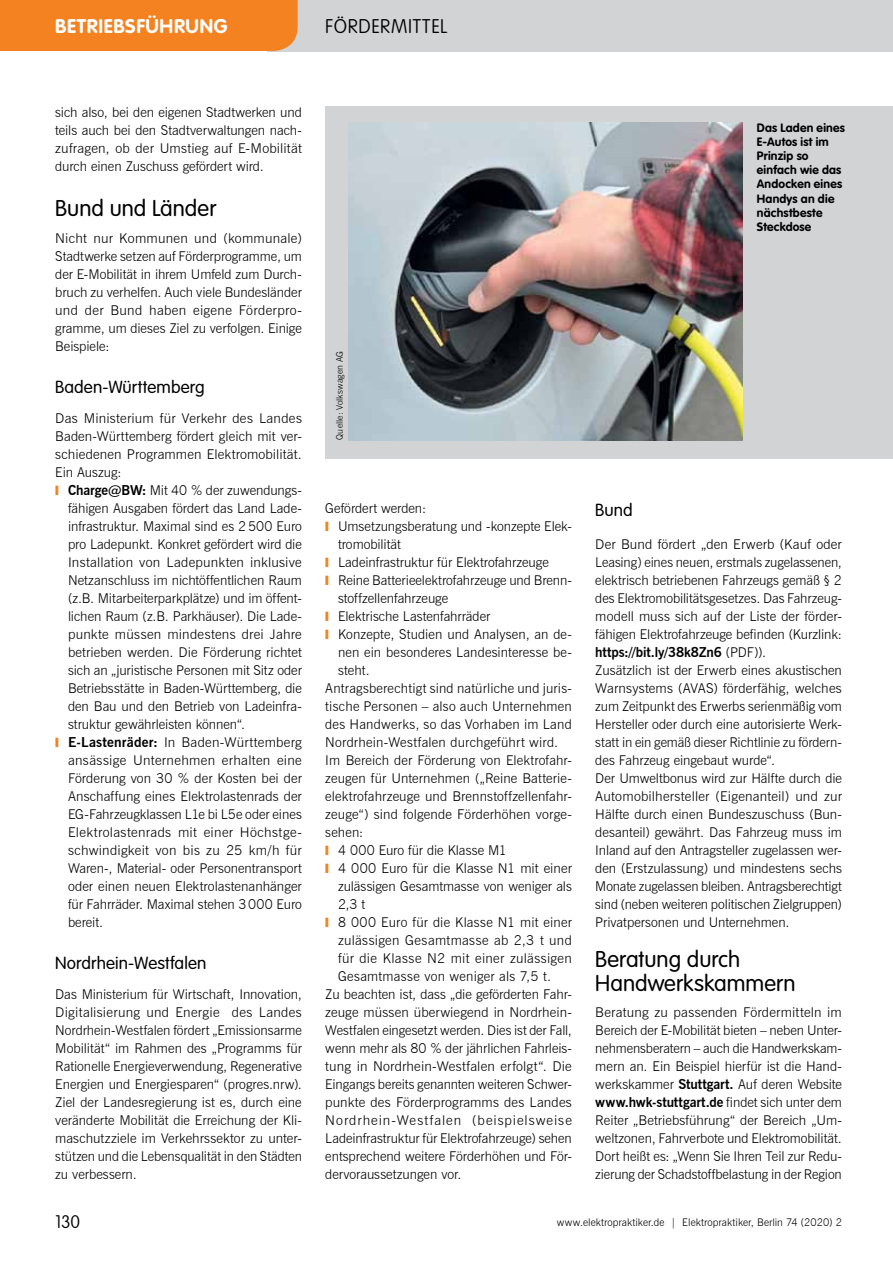
<style>
.page{position:relative;width:893px;height:1263px;background:#fff}
.page>*{position:absolute;margin:0;border:0;box-sizing:border-box;transform-origin:0 0}
.t1{font:300 22.5px/24px "VAG Rounded Std";letter-spacing:.005em;color:#000}
.t2{font:700 19.5px "VAG Rounded Std";letter-spacing:.035em;color:#fff}
.t3{font:100 19.5px "VAG Rounded Std";letter-spacing:.03em;color:#000}
.t4{font:100 18px "VAG Rounded Std";color:#000}
.t5{font:300 17.25px "VAG Rounded Std";letter-spacing:.005em;color:#000}
.t6{font:300 13.5px/18px "News Gothic BT";color:#000;text-align:justify}
.t7{font:300 13.5px "News Gothic BT";letter-spacing:.02em;color:#000}
.t8{font:300 13.5px "News Gothic BT";letter-spacing:.025em;color:#000}
.t9{font:300 13.5px "News Gothic BT";letter-spacing:.07em;color:#000}
.t10{font:700 12px/14.2px "VAG Rounded Std";letter-spacing:.02em;color:#000}
.t11{font:300 10.5px "News Gothic BT";letter-spacing:.005em;color:#000}
.t12{font:300 9px "News Gothic BT";letter-spacing:.01em;color:#000}
.s1{color:#f58220}
.s2{font-weight:700}
</style>
<div class="page">
<div style="left:268px;top:0;width:625px;height:51px;background:#d1d3d4"></div>
<div style="left:0;top:0;width:298px;height:51px;background:#f58220"></div>
<div style="left:325px;top:106px;width:568px;height:353px;background:#d1d3d4"></div>
<img style="left:349px;top:123px;width:394px;height:318px">
<h2 class="t2" style="left:55px;top:15px;width:174px">Betriebsführung</h2>
<h2 class="t3" style="left:325px;top:15px;width:124px">FÖRDERMITTEL</h2>
<p class="t6" style="left:55px;top:103px;width:248px">sich also, bei den eigenen Stadtwerken und teils auch bei den Stadtverwaltungen nach&shy;zufragen, ob der Umstieg auf E-Mobilität durch einen Zuschuss gefördert wird.</p>
<h1 class="t1" style="left:55px;top:197px;width:163px">Bund und Länder</h1>
<p class="t6" style="left:55px;top:229px;width:248px">Nicht nur Kommunen und (kommunale)<br>Stadtwerke setzen auf Förderprogramme, um der E-Mobilität in ihrem Umfeld zum Durch&shy;bruch zu verhelfen. Auch viele Bundesländer und der Bund haben eigene Förderpro&shy;gramme, um dieses Ziel zu verfolgen. Einige Beispiele:</p>
<p class="t5" style="left:55px;top:377px;width:151px">Baden-Württemberg</p>
<p class="t6" style="left:55px;top:409px;width:248px">Das Ministerium für Verkehr des Landes</p>
<p class="t6" style="left:55px;top:427px;width:248px">Baden-Württemberg fördert gleich mit ver-</p>
<p class="t6" style="left:55px;top:445px;width:248px">schiedenen Programmen Elektromobilität.</p>
<p class="t6" style="left:55px;top:463px;width:68px">Ein Auszug:</p>
<p class="t6" style="left:55px;top:481px;width:248px"><span class="s1">❙</span> <span class="s2">Charge@BW:</span> Mit 40 % der zuwendungs-</p>
<p class="t6" style="left:68px;top:499px;width:234px">fähigen Ausgaben fördert das Land Lade-</p>
<p class="t6" style="left:68px;top:517px;width:235px">infrastruktur. Maximal sind es 2500 Euro</p>
<p class="t6" style="left:68px;top:535px;width:235px">pro Ladepunkt. Konkret gefördert wird die</p>
<p class="t6" style="left:68px;top:553px;width:235px">Installation von Ladepunkten inklusive</p>
<p class="t6" style="left:68px;top:571px;width:235px">Netzanschluss im nichtöffentlichen Raum</p>
<p class="t6" style="left:68px;top:589px;width:235px">(z.B. Mitarbeiterparkplätze) und im öffent-</p>
<p class="t6" style="left:68px;top:607px;width:235px">lichen Raum (z.B. Parkhäuser). Die Lade-</p>
<p class="t6" style="left:68px;top:625px;width:235px">punkte müssen mindestens drei Jahre</p>
<p class="t6" style="left:68px;top:643px;width:235px">betrieben werden. Die Förderung richtet</p>
<p class="t6" style="left:68px;top:661px;width:235px">sich an „juristische Personen mit Sitz oder</p>
<p class="t6" style="left:68px;top:679px;width:235px">Betriebsstätte in Baden-Württemberg, die</p>
<p class="t6" style="left:68px;top:697px;width:235px">den Bau und den Betrieb von Ladeinfra-</p>
<p class="t6" style="left:68px;top:715px;width:179px">struktur gewährleisten können“.</p>
<p class="t7" style="left:55px;top:734px;width:248px"><span class="s1">❙</span> <span class="s2">E-Lastenräder:</span> In Baden-Württemberg</p>
<p class="t8" style="left:68px;top:752px;width:235px">ansässige Unternehmen erhalten eine</p>
<p class="t6" style="left:68px;top:769px;width:235px">Förderung von 30 % der Kosten bei der</p>
<p class="t6" style="left:68px;top:787px;width:235px">Anschaffung eines Elektrolastenrads der</p>
<p class="t6" style="left:68px;top:805px;width:235px">EG-Fahrzeugklassen L1e bi L5e oder eines</p>
<p class="t8" style="left:68px;top:824px;width:235px">Elektrolastenrads mit einer Höchstge-</p>
<p class="t6" style="left:68px;top:841px;width:235px">schwindigkeit von bis zu 25 km/h für</p>
<p class="t6" style="left:68px;top:859px;width:235px">Waren-, Material- oder Personentransport</p>
<p class="t6" style="left:68px;top:877px;width:235px">oder einen neuen Elektrolastenanhänger</p>
<p class="t6" style="left:68px;top:895px;width:235px">für Fahrräder. Maximal stehen 3000 Euro</p>
<p class="t6" style="left:68px;top:913px;width:37px">bereit.</p>
<p class="t5" style="left:55px;top:953px;width:153px">Nordrhein-Westfalen</p>
<p class="t6" style="left:55px;top:985px;width:248px">Das Ministerium für Wirtschaft, Innovation, Digitalisierung und Energie des Landes Nordrhein-Westfalen fördert „Emissionsarme Mobilität“ im Rahmen des „Programms für Rationelle Energieverwendung, Regenerative Energien und Energiesparen“ (progres.nrw).<br>Ziel der Landesregierung ist es, durch eine veränderte Mobilität die Erreichung der Kli&shy;maschutzziele im Verkehrssektor zu unter&shy;stützen und die Lebensqualität in den Städten zu verbessern.</p>
<h3 class="t4" style="left:55px;top:1211px;width:26px">130</h3>
<p class="t10" style="left:757px;top:121px;width:90px">Das Laden eines<br>E-Autos ist im<br>Prinzip so einfach wie das<br>Andocken eines<br>Handys an die nächstbeste<br>Steckdose</p>
<p class="t12" style="left:334px;top:440px;width:90px;rotate:-90deg">Quelle: Volkswagen AG</p>
<p class="t6" style="left:325px;top:499px;width:102px">Gefördert werden:</p>
<p class="t6" style="left:325px;top:517px;width:248px"><span class="s1">❙</span> Umsetzungsberatung und -konzepte Elek-</p>
<p class="t6" style="left:338px;top:535px;width:64px">tromobilität</p>
<p class="t6" style="left:325px;top:553px;width:225px"><span class="s1">❙</span> Ladeinfrastruktur für Elektrofahrzeuge</p>
<p class="t6" style="left:325px;top:571px;width:248px"><span class="s1">❙</span> Reine Batterieelektrofahrzeuge und Brenn-</p>
<p class="t6" style="left:338px;top:589px;width:112px">stoffzellenfahrzeuge</p>
<p class="t6" style="left:325px;top:607px;width:166px"><span class="s1">❙</span> Elektrische Lastenfahrräder</p>
<p class="t6" style="left:325px;top:625px;width:248px"><span class="s1">❙</span> Konzepte, Studien und Analysen, an de-</p>
<p class="t6" style="left:338px;top:643px;width:235px">nen ein besonderes Landesinteresse be-</p>
<p class="t6" style="left:338px;top:661px;width:33px">steht.</p>
<p class="t6" style="left:325px;top:679px;width:248px">Antragsberechtigt sind natürliche und juris-</p>
<p class="t7" style="left:325px;top:698px;width:248px">tische Personen – also auch Unternehmen</p>
<p class="t7" style="left:325px;top:716px;width:248px">des Handwerks, so das Vorhaben im Land</p>
<p class="t7" style="left:325px;top:734px;width:234px">Nordrhein-Westfalen durchgeführt wird.</p>
<p class="t6" style="left:325px;top:751px;width:248px">Im Bereich der Förderung von Elektrofahr-</p>
<p class="t6" style="left:325px;top:769px;width:248px">zeugen für Unternehmen („Reine Batterie-</p>
<p class="t6" style="left:325px;top:787px;width:248px">elektrofahrzeuge und Brennstoffzellenfahr-</p>
<p class="t6" style="left:325px;top:805px;width:248px">zeuge“) sind folgende Förderhöhen vorge-</p>
<p class="t6" style="left:325px;top:823px;width:39px">sehen:</p>
<p class="t6" style="left:325px;top:841px;width:183px"><span class="s1">❙</span> 4 000 Euro für die Klasse M1</p>
<p class="t6" style="left:325px;top:859px;width:248px"><span class="s1">❙</span> 4 000 Euro für die Klasse N1 mit einer</p>
<p class="t6" style="left:338px;top:877px;width:235px">zulässigen Gesamtmasse von weniger als</p>
<p class="t6" style="left:338px;top:895px;width:29px">2,3 t</p>
<p class="t6" style="left:325px;top:913px;width:248px"><span class="s1">❙</span> 8 000 Euro für die Klasse N1 mit einer</p>
<p class="t8" style="left:338px;top:932px;width:235px">zulässigen Gesamtmasse ab 2,3 t und</p>
<p class="t8" style="left:338px;top:950px;width:235px">für die Klasse N2 mit einer zulässigen</p>
<p class="t7" style="left:338px;top:968px;width:214px">Gesamtmasse von weniger als 7,5 t.</p>
<p class="t6" style="left:325px;top:985px;width:248px">Zu beachten ist, dass „die geförderten Fahr-</p>
<p class="t6" style="left:325px;top:1003px;width:248px">zeuge müssen überwiegend in Nordrhein-</p>
<p class="t6" style="left:325px;top:1021px;width:248px">Westfalen eingesetzt werden. Dies ist der Fall,</p>
<p class="t6" style="left:325px;top:1039px;width:248px">wenn mehr als 80 % der jährlichen Fahrleis-</p>
<p class="t6" style="left:325px;top:1057px;width:248px">tung in Nordrhein-Westfalen erfolgt“. Die</p>
<p class="t6" style="left:325px;top:1075px;width:248px">Eingangs bereits genannten weiteren Schwer-</p>
<p class="t6" style="left:325px;top:1093px;width:248px">punkte des Förderprogramms des Landes</p>
<p class="t9" style="left:325px;top:1112px;width:248px">Nordrhein-Westfalen (beispielsweise</p>
<p class="t6" style="left:325px;top:1129px;width:248px">Ladeinfrastruktur für Elektrofahrzeuge) sehen</p>
<p class="t6" style="left:325px;top:1147px;width:248px">entsprechend weitere Förderhöhen und För-</p>
<p class="t6" style="left:325px;top:1165px;width:138px">dervoraussetzungen vor.</p>
<p class="t5" style="left:595px;top:500px;width:39px">Bund</p>
<p class="t6" style="left:595px;top:535px;width:248px;text-align:left">Der Bund fördert „den Erwerb (Kauf oder Leasing) eines neuen, erstmals zugelassenen, elektrisch betriebenen Fahrzeugs gemäß § 2 des Elektromobilitätsgesetzes. Das Fahrzeug&shy;modell muss sich auf der Liste der förder&shy;fähigen Elektrofahrzeuge befinden (Kurzlink: <span class="s2">https://bit.ly/38k8Zn6</span> (PDF)).<br>Zusätzlich ist der Erwerb eines akustischen Warnsystems (AVAS) förderfähig, welches zum Zeitpunkt des Erwerbs serienmäßig vom Hersteller oder durch eine autorisierte Werk&shy;statt in ein gemäß dieser Richtlinie zu fördern&shy;des Fahrzeug eingebaut wurde“.<br>Der Umweltbonus wird zur Hälfte durch die Automobilhersteller (Eigenanteil) und zur Hälfte durch einen Bundeszuschuss (Bun&shy;desanteil) gewährt. Das Fahrzeug muss im Inland auf den Antragsteller zugelassen wer&shy;den (Erstzulassung) und mindestens sechs Monate zugelassen bleiben. Antragsberechtigt sind (neben weiteren politischen Zielgruppen)<br>Privatpersonen und Unternehmen.</p>
<h1 class="t1" style="left:595px;top:948px;width:202px">Beratung durch<br>Handwerkskammern</h1>
<p class="t6" style="left:595px;top:1003px;width:248px">Beratung zu passenden Fördermitteln im Bereich der E-Mobilität bieten – neben Unter&shy;nehmensberatern – auch die Handwerkskam&shy;mern an. Ein Beispiel hierfür ist die Hand&shy;werkskammer <span class="s2">Stuttgart.</span> Auf deren Website <span class="s2">www.hwk-stuttgart.de</span> findet sich unter dem Reiter „Betriebsführung“ der Bereich „Um&shy;weltzonen, Fahrverbote und Elektromobilität.<br>Dort heißt es: „Wenn Sie Ihren Teil zur Redu&shy;zierung der Schadstoffbelastung in der Region</p>
<p class="t11" style="left:557px;top:1216px;width:286px">www.elektropraktiker.de | Elektropraktiker, Berlin 74 (2020) 2</p>
</div>
